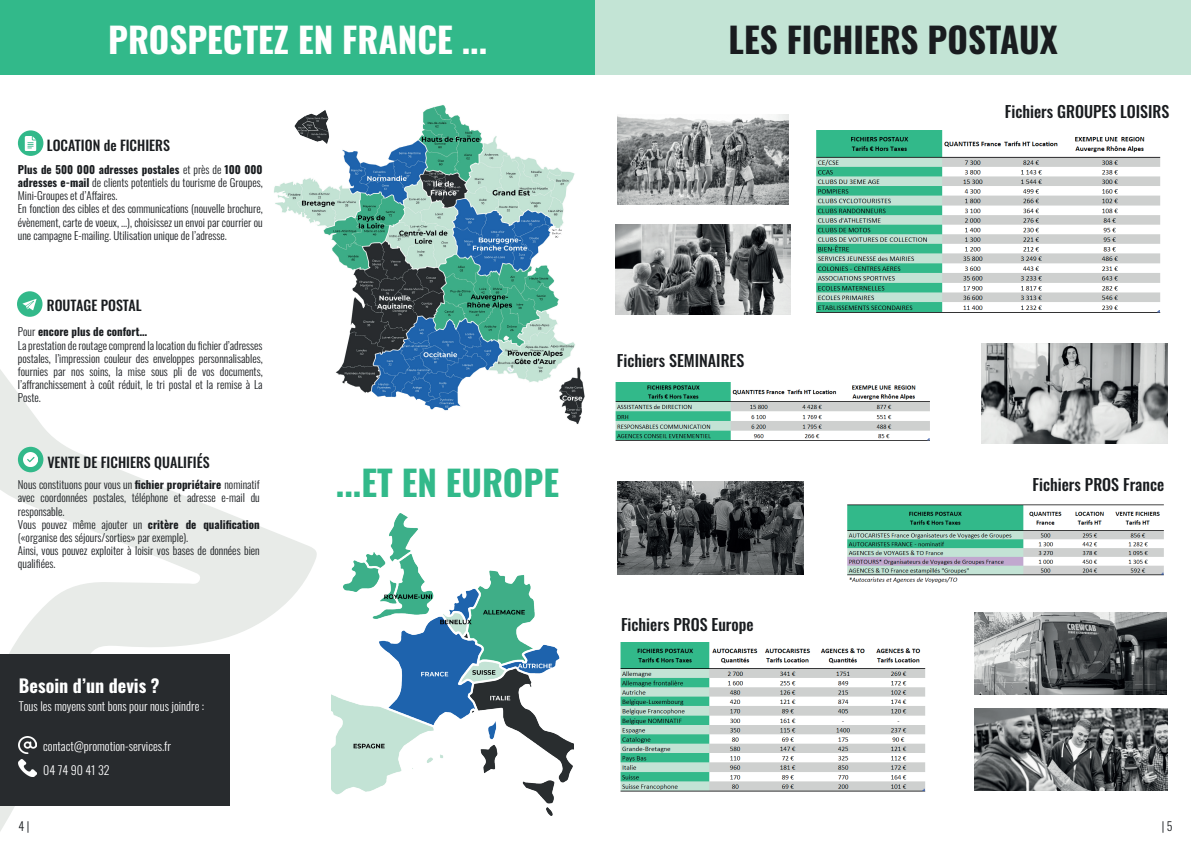
<style>
.page{position:relative;width:1191px;height:842px;background:#fff}
.page>*{position:absolute;margin:0;border:0;box-sizing:border-box;transform-origin:0 0}
.t1{font:700 35px "Oswald";color:#fff}
.t2{font:700 35px "Oswald";color:#191c1f}
.t3{font:700 35px "Oswald";color:#32b98a}
.t4{font:700 18px "Oswald";color:#fff}
.t5{font:500 16px "Oswald";color:#191c1f}
.t6{font:500 14px "Oswald";color:#191c1f}
.t7{font:300 12px/23.7px "Oswald";color:#fff}
.t8{font:300 12px "Oswald";color:#191c1f}
.t9{font:300 11px/13.2px "Oswald";color:#191c1f}
.s1{font-weight:700}
</style>
<div class="page">
<svg style="left:0;top:369px;width:317px;height:462px"></svg>
<div style="left:0;top:0;width:595px;height:75px;background:#32b98a"></div>
<img style="left:274px;top:105px;width:310px;height:319px">
<div style="left:18px;top:130px;width:25px;height:26px;background:#32b98a;border-radius:50%"></div>
<img style="left:24px;top:136px;width:13px;height:14px">
<div style="left:17px;top:291px;width:26px;height:26px;background:#32b98a;border-radius:50%"></div>
<img style="left:23px;top:298px;width:14px;height:13px">
<div style="left:18px;top:447px;width:25px;height:25px;background:#32b98a;border-radius:50%"></div>
<img style="left:24px;top:452px;width:14px;height:15px">
<img style="left:331px;top:513px;width:242px;height:302px">
<div style="left:0;top:654px;width:230px;height:152px;background:#282b2e"></div>
<div style="left:595px;top:0;width:596px;height:75px;background:#c3e4d5"></div>
<img style="left:19px;top:737px;width:17px;height:17px">
<img style="left:19px;top:759px;width:17px;height:17px">
<img style="left:617px;top:114px;width:171px;height:91px">
<img style="left:615px;top:224px;width:175px;height:91px">
<img style="left:816px;top:130px;width:345px;height:183px">
<img style="left:617px;top:481px;width:186px;height:94px">
<img style="left:847px;top:504px;width:317px;height:79px">
<img style="left:981px;top:343px;width:186px;height:101px">
<img style="left:615px;top:383px;width:315px;height:58px">
<img style="left:974px;top:708px;width:193px;height:83px">
<img style="left:620px;top:643px;width:306px;height:149px">
<img style="left:974px;top:612px;width:192px;height:83px">
<h1 class="t1" style="left:108px;top:22px;width:381px">PROSPECTEZ EN FRANCE ...</h1>
<p class="t6" style="left:47px;top:138px;width:125px">LOCATION de FICHIERS</p>
<p class="t9" style="left:18px;top:161px;width:246px"><span class="s1">Plus de 500 000 adresses postales</span> et près de <span class="s1">100 000 adresses e-mail</span> de clients potentiels du tourisme de Groupes, Mini-Groupes et d’Affaires.<br>En fonction des cibles et des communications (nouvelle brochure, évènement, carte de voeux, ...), choisissez un envoi par courrier ou une campagne E-mailing. Utilisation unique de l’adresse.</p>
<p class="t6" style="left:47px;top:298px;width:96px">ROUTAGE POSTAL</p>
<p class="t9" style="left:18px;top:324px;width:246px">Pour <span class="s1">encore plus de confort…<br></span>La prestation de routage comprend la location du fichier d’adresses postales, l’impression couleur des enveloppes personnalisables, fournies par nos soins, la mise sous pli de vos documents, l’affranchissement à coût réduit, le tri postal et la remise à La Poste.</p>
<p class="t6" style="left:47px;top:455px;width:164px">VENTE DE FICHIERS QUALIFIÉS</p>
<p class="t9" style="left:18px;top:477px;width:243px">Nous constituons pour vous un <span class="s1">fichier propriétaire</span> nominatif avec coordonnées postales, téléphone et adresse e-mail du responsable.<br>Vous pouvez même ajouter un <span class="s1">critère de qualification </span>(«organise des séjours/sorties» par exemple).<br>Ainsi, vous pouvez exploiter à loisir vos bases de données bien qualifiées.</p>
<h2 class="t4" style="left:19px;top:677px;width:142px">Besoin d’un devis ?</h2>
<p class="t7" style="left:19px;top:693px;width:187px">Tous les moyens sont bons pour nous joindre :</p>
<p class="t7" style="left:43px;top:733px;width:129px">contact@promotion-services.fr<br>04 74 90 41 32</p>
<h1 class="t3" style="left:336px;top:465px;width:225px">...ET EN EUROPE</h1>
<h1 class="t2" style="left:728px;top:22px;width:331px">LES FICHIERS POSTAUX</h1>
<h3 class="t5" style="left:617px;top:352px;width:129px">Fichiers SEMINAIRES</h3>
<h3 class="t5" style="left:621px;top:616px;width:134px">Fichiers PROS Europe</h3>
<h3 class="t5" style="left:1004px;top:103px;width:166px">Fichiers GROUPES LOISIRS</h3>
<h3 class="t5" style="left:1032px;top:476px;width:133px">Fichiers PROS France</h3>
<p class="t8" style="left:18px;top:815px;width:12px">4 |</p>
<p class="t8" style="left:1161px;top:815px;width:12px">| 5</p>
</div>
